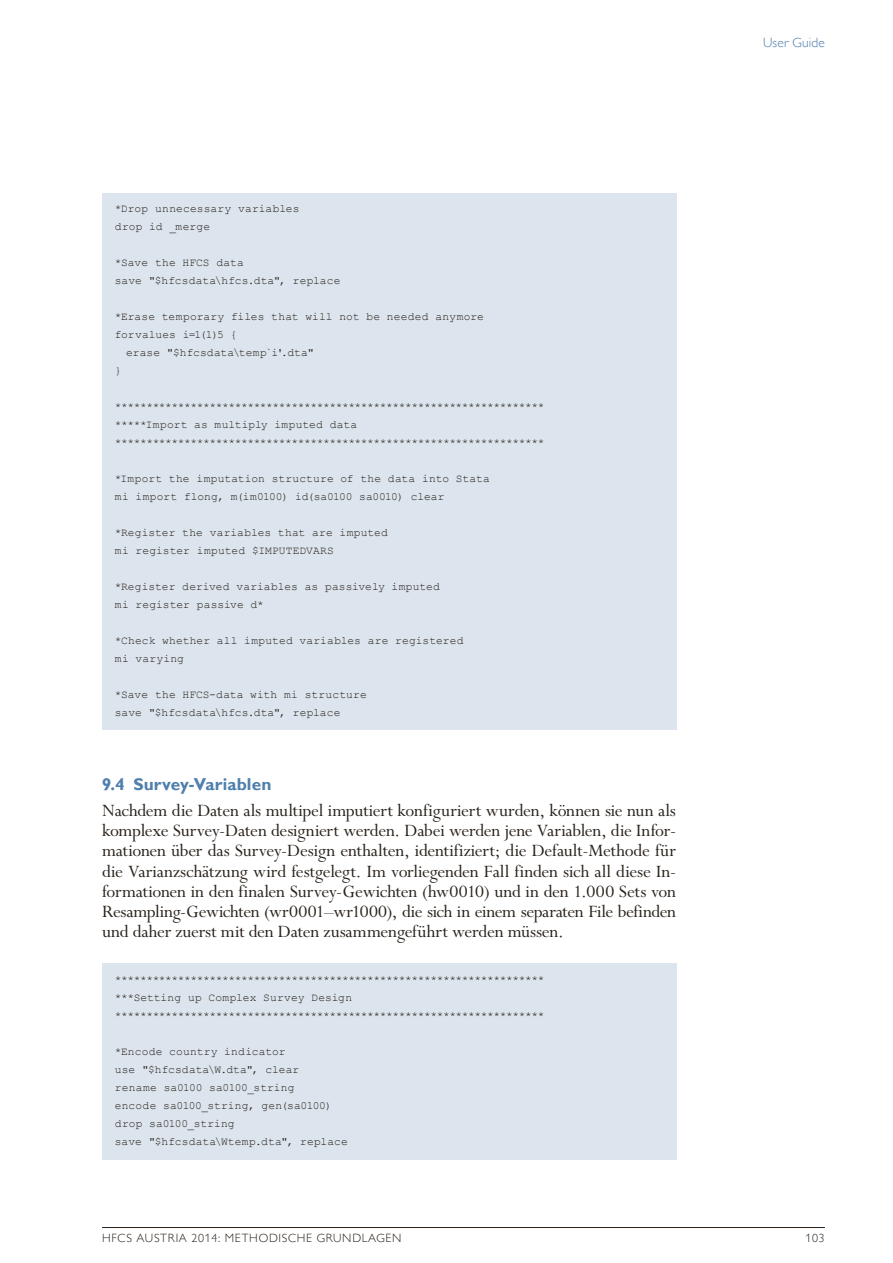
<style>
.page{position:relative;width:893px;height:1263px;background:#fff}
.page>*{position:absolute;margin:0;border:0;box-sizing:border-box;transform-origin:0 0}
.t1{font:19.5px/20.2px "Perpetua Std";letter-spacing:-.01em;color:#29211a;text-align:justify}
.t2{font:700 17.25px "Gill Sans MT Pro";letter-spacing:.005em;color:#4f7fac}
.t3{font:300 13.5px "Gill Sans MT Pro";letter-spacing:.01em;color:#4f7fac}
.t4{font:300 12px "Gill Sans MT Pro";letter-spacing:.06em;color:#29211a}
.t5{font:11.25px/18px "Courier New";letter-spacing:.01em;color:#29211a}
</style>
<div class="page">
<hr style="left:102px;top:1227px;width:723px;height:1px;background:#29211a">
<div style="left:102px;top:193px;width:574px;height:536px;background:#dce5ee"></div>
<div style="left:102px;top:963px;width:574px;height:197px;background:#dce5ee"></div>
<p class="t5" style="left:115px;top:199px;width:186px">*Drop unnecessary variables drop id _merge</p>
<p class="t5" style="left:115px;top:253px;width:227px">*Save the HFCS data<br>save "$hfcsdata\hfcs.dta", replace</p>
<p class="t5" style="left:115px;top:307px;width:371px">*Erase temporary files that will not be needed anymore</p>
<p class="t5" style="left:115px;top:325px;width:124px">forvalues i=1(1)5 {</p>
<p class="t5" style="left:126px;top:343px;width:190px">erase "$hfcsdata\temp`i'.dta"</p>
<p class="t5" style="left:115px;top:361px;width:8px">}</p>
<p class="t5" style="left:115px;top:397px;width:431px">******************************************************************** *****Import as multiply imputed data ********************************************************************</p>
<p class="t5" style="left:115px;top:469px;width:376px">*Import the imputation structure of the data into Stata mi import flong, m(im0100) id(sa0100 sa0010) clear</p>
<p class="t5" style="left:115px;top:523px;width:275px">*Register the variables that are imputed mi register imputed $IMPUTEDVARS</p>
<p class="t5" style="left:115px;top:577px;width:327px">*Register derived variables as passively imputed mi register passive d*</p>
<p class="t5" style="left:115px;top:631px;width:350px">*Check whether all imputed variables are registered mi varying</p>
<p class="t5" style="left:115px;top:685px;width:253px">*Save the HFCS-data with mi structure save "$hfcsdata\hfcs.dta", replace</p>
<h2 class="t2" style="left:102px;top:773px;width:171px">9.4 Survey-Variablen</h2>
<p class="t1" style="left:102px;top:801px;width:576px">Nachdem die Daten als multipel imputiert konfiguriert wurden, können sie nun als komplexe Survey-Daten designiert werden. Dabei werden jene Variablen, die Infor&shy;mationen über das Survey-Design enthalten, identifiziert; die Default-Methode für die Varianzschätzung wird festgelegt. Im vorliegenden Fall finden sich all diese In&shy;formationen in den finalen Survey-Gewichten (hw0010) und in den 1.000 Sets von Resampling-Gewichten (wr0001–wr1000), die sich in einem separaten File befinden und daher zuerst mit den Daten zusammengeführt werden müssen.</p>
<p class="t5" style="left:115px;top:970px;width:431px">******************************************************************** ***Setting up Complex Survey Design ********************************************************************</p>
<p class="t5" style="left:115px;top:1042px;width:234px">*Encode country indicator<br>use "$hfcsdata\W.dta", clear<br>rename sa0100 sa0100_string<br>encode sa0100_string, gen(sa0100) drop sa0100_string<br>save "$hfcsdata\Wtemp.dta", replace</p>
<p class="t3" style="left:763px;top:35px;width:63px">User Guide</p>
<p class="t4" style="left:102px;top:1231px;width:301px">HFCS AUSTRIA 2014: METHODISCHE GRUNDLAGEN</p>
<p class="t4" style="left:805px;top:1231px;width:21px">103</p>
</div>
